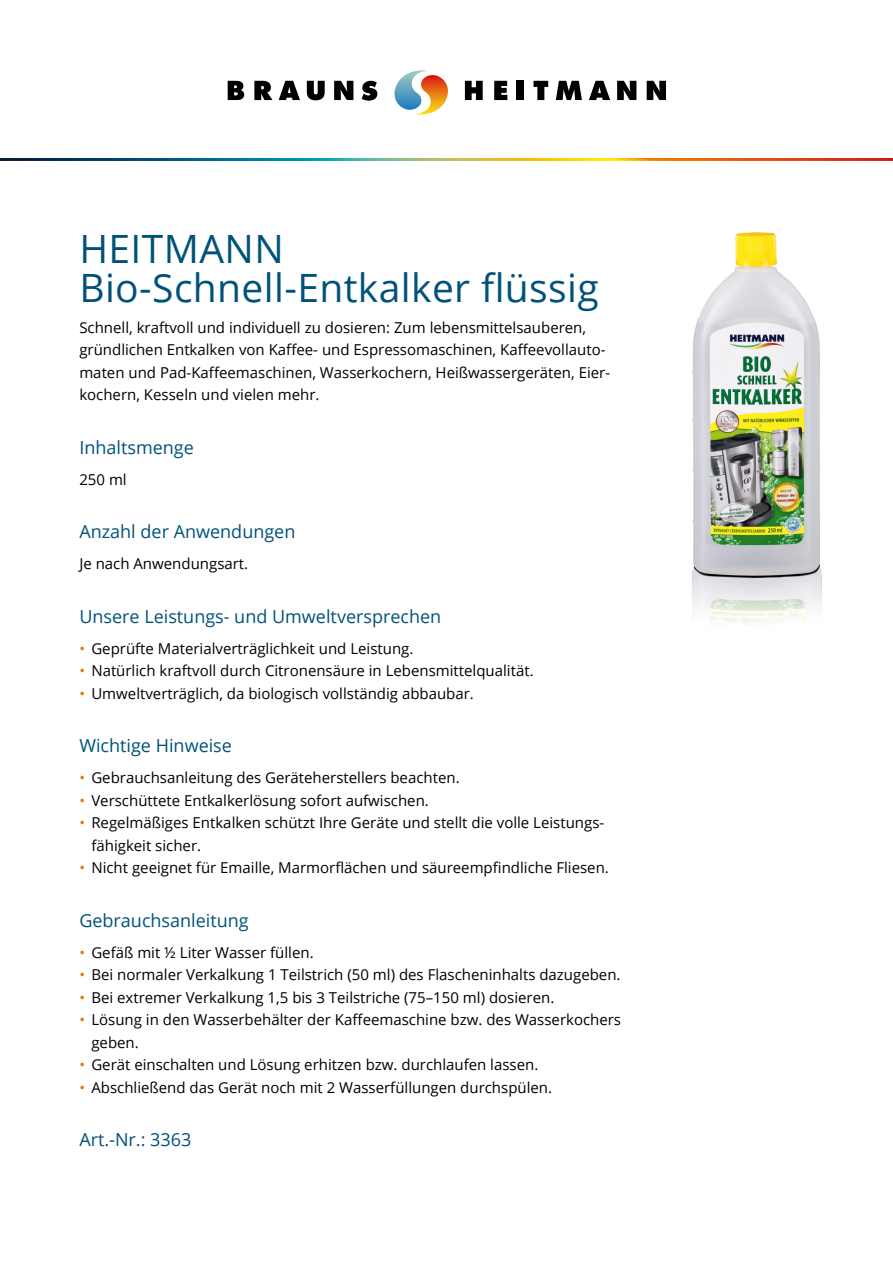
<style>
.page{position:relative;width:893px;height:1263px;background:#fff}
.page>*{position:absolute;margin:0;border:0;box-sizing:border-box;transform-origin:0 0}
.t1{font:39px/38.5px "Open Sans";letter-spacing:.01em;color:#00527a}
.t2{font:18px "Open Sans";color:#00527a}
.t3{font:15px/22.5px "Open Sans";color:#000}
.s1{color:#ed7000}
</style>
<div class="page">
<img style="left:0;top:158px;width:893px;height:3px">
<svg style="left:465px;top:81px;width:18px;height:19px"></svg>
<svg style="left:494px;top:81px;width:13px;height:19px"></svg>
<div style="left:516px;top:81px;width:7px;height:19px;background:#000"></div>
<svg style="left:533px;top:81px;width:15px;height:19px"></svg>
<svg style="left:556px;top:81px;width:26px;height:19px"></svg>
<svg style="left:589px;top:81px;width:21px;height:19px"></svg>
<svg style="left:617px;top:81px;width:19px;height:19px"></svg>
<svg style="left:647px;top:81px;width:19px;height:19px"></svg>
<svg style="left:228px;top:81px;width:16px;height:19px"></svg>
<svg style="left:254px;top:81px;width:18px;height:19px"></svg>
<svg style="left:279px;top:81px;width:21px;height:19px"></svg>
<svg style="left:307px;top:81px;width:18px;height:19px"></svg>
<svg style="left:334px;top:81px;width:19px;height:19px"></svg>
<svg style="left:362px;top:81px;width:15px;height:20px"></svg>
<svg style="left:394px;top:70px;width:54px;height:45px"></svg>
<img style="left:691px;top:232px;width:131px;height:390px">
<h1 class="t1" style="left:79px;top:229px;width:521px">HEITMANN<br>Bio-Schnell-Entkalker flüssig</h1>
<p class="t3" style="left:79px;top:316px;width:532px">Schnell, kraftvoll und individuell zu dosieren: Zum lebensmittelsauberen, gründlichen Entkalken von Kaffee- und Espressomaschinen, Kaffeevollauto&shy;maten und Pad-Kaffeemaschinen, Wasserkochern, Heißwassergeräten, Eier&shy;kochern, Kesseln und vielen mehr.</p>
<p class="t2" style="left:79px;top:435px;width:116px">Inhaltsmenge</p>
<p class="t3" style="left:79px;top:468px;width:49px">250 ml</p>
<p class="t2" style="left:79px;top:519px;width:218px">Anzahl der Anwendungen</p>
<p class="t3" style="left:79px;top:552px;width:170px">Je nach Anwendungsart.</p>
<p class="t2" style="left:79px;top:604px;width:363px">Unsere Leistungs- und Umweltversprechen</p>
<p class="t3" style="left:79px;top:637px;width:336px"><span class="s1">•</span> Geprüfte Materialverträglichkeit und Leistung.</p>
<p class="t3" style="left:79px;top:659px;width:456px"><span class="s1">•</span> Natürlich kraftvoll durch Citronensäure in Lebensmittelqualität.</p>
<p class="t3" style="left:79px;top:682px;width:396px"><span class="s1">•</span> Umweltverträglich, da biologisch vollständig abbaubar.</p>
<p class="t2" style="left:79px;top:733px;width:154px">Wichtige Hinweise</p>
<p class="t3" style="left:79px;top:766px;width:382px"><span class="s1">•</span> Gebrauchsanleitung des Geräteherstellers beachten.</p>
<p class="t3" style="left:79px;top:789px;width:351px"><span class="s1">•</span> Verschüttete Entkalkerlösung sofort aufwischen.</p>
<p class="t3" style="left:91px;top:811px;width:514px;text-indent:-12px"><span class="s1">•</span> Regelmäßiges Entkalken schützt Ihre Geräte und stellt die volle Leistungs&shy;fähigkeit sicher.</p>
<p class="t3" style="left:79px;top:856px;width:531px"><span class="s1">•</span> Nicht geeignet für Emaille, Marmorflächen und säureempfindliche Fliesen.</p>
<p class="t2" style="left:79px;top:908px;width:171px">Gebrauchsanleitung</p>
<p class="t3" style="left:79px;top:941px;width:236px"><span class="s1">•</span> Gefäß mit ½ Liter Wasser füllen.</p>
<p class="t3" style="left:79px;top:963px;width:543px"><span class="s1">•</span> Bei normaler Verkalkung 1 Teilstrich (50 ml) des Flascheninhalts dazugeben.</p>
<p class="t3" style="left:79px;top:986px;width:476px"><span class="s1">•</span> Bei extremer Verkalkung 1,5 bis 3 Teilstriche (75–150 ml) dosieren.</p>
<p class="t3" style="left:91px;top:1008px;width:531px;text-indent:-12px"><span class="s1">•</span> Lösung in den Wasserbehälter der Kaffeemaschine bzw. des Wasserkochers geben.</p>
<p class="t3" style="left:79px;top:1053px;width:460px"><span class="s1">•</span> Gerät einschalten und Lösung erhitzen bzw. durchlaufen lassen.</p>
<p class="t3" style="left:79px;top:1076px;width:474px"><span class="s1">•</span> Abschließend das Gerät noch mit 2 Wasserfüllungen durchspülen.</p>
<p class="t2" style="left:79px;top:1127px;width:114px">Art.-Nr.: 3363</p>
</div>
